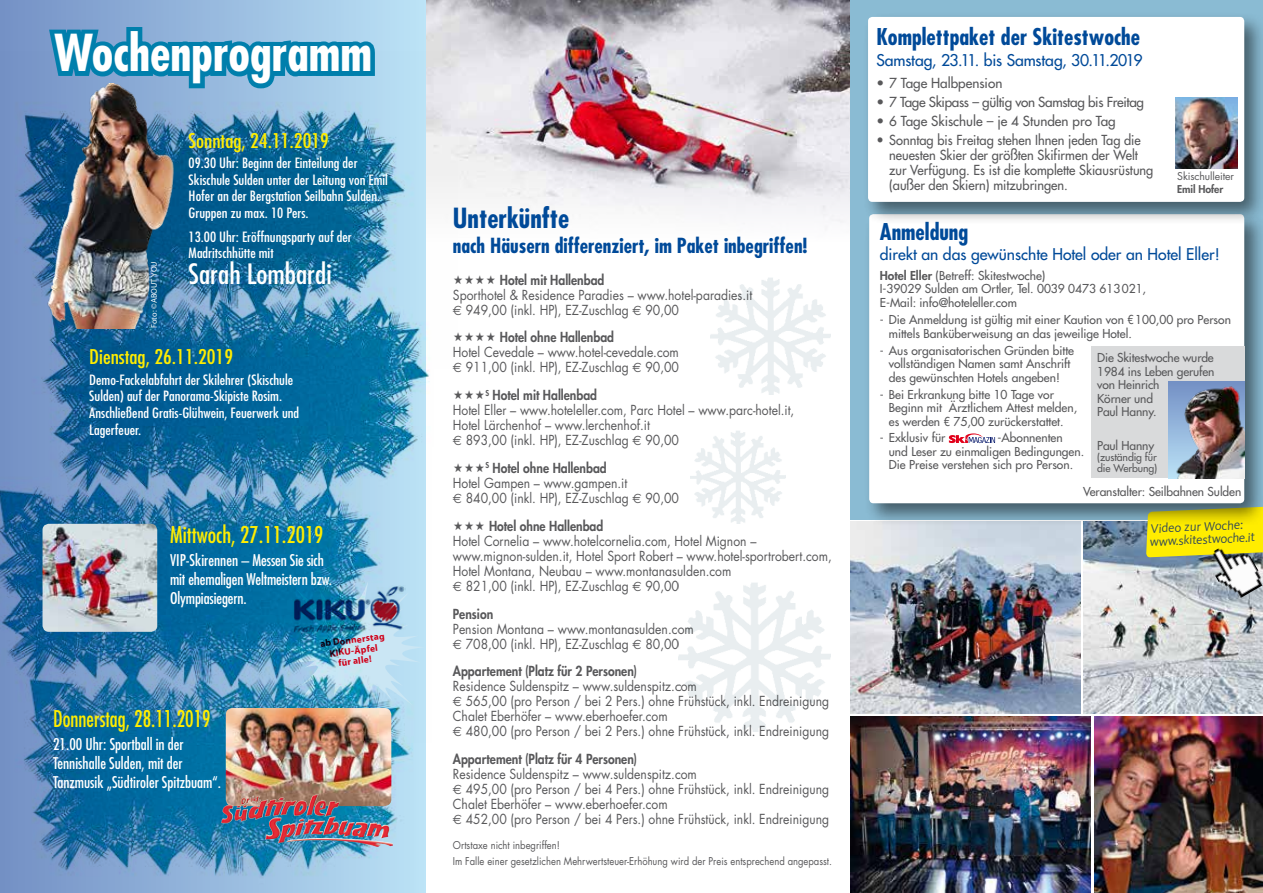
<style>
.page{position:relative;width:1263px;height:893px;background:#fff}
.page>*{position:absolute;margin:0;border:0;box-sizing:border-box;transform-origin:0 0}
.t1{font:700 condensed 49.5px "Futura Std";color:#fff}
.t2{font:condensed 27.3px "Futura Std";color:#fff;scale:1.08 1}
.t3{font:700 condensed 27px "Futura Std";color:#004a99}
.t4{font:700 condensed 22.5px "Futura Std";color:#004a99}
.t5{font:condensed 22.5px "Futura Std";color:#ffed00;scale:.92 1}
.t6{font:condensed 22.5px "Futura Std";color:#ffed00}
.t7{font:700 condensed 20.25px "Futura Std";color:#004a99}
.t8{font:condensed 19.8px "Futura Std";color:#ffed00;scale:1.08 1}
.t9{font:condensed 15.75px/18.9px "Futura Std";color:#fff}
.t10{font:500 15.75px "Futura Std";color:#004a99}
.t11{font:condensed 13.8px/16.6px "Futura Std";color:#fff;scale:1.08 1}
.t12{font:13.5px/15px "Futura Std";color:#58585a;scale:.9 1}
.t13{font:500 13.5px/15px "Futura Std";color:#58585a;scale:.95 1}
.t14{font:800 13.5px "Futura Std";color:#58585a;scale:.9 1}
.t15{font:500 13.5px "Futura Std";color:#58585a}
.t16{font:500 13.5px "Futura Std";letter-spacing:-.025em;color:#58585a}
.t17{font:12.9px/12.8px "Kievit OT";color:#344b57}
.t18{font:500 12px/13.5px "Futura Std";color:#58585a}
.t19{font:10.5px/16.2px "Futura Std";color:#58585a;scale:.9 1}
.t20{font:500 10.5px/11.2px "Futura Std";letter-spacing:-.01em;color:#58585a}
.t21{font:10.5px "Futura Std";color:#58585a}
.t22{font:800 10.5px "Futura Std";letter-spacing:-.01em;color:#58585a}
.t23{font:700 9.45px/10.6px "Myriad Pro";color:#d10019;text-align:center}
.t24{font:8.25px "Myriad Pro";color:#fff}
.s1{font-family:"Euro Sans Std"}
.s2{font-weight:800}
</style>
<div class="page">
<img style="left:425px;top:0;width:425px;height:223px">
<div style="left:0;top:0;width:425px;height:893px;background:linear-gradient(to right,#7491c6,#bce3f7)"></div>
<img style="left:0;top:52px;width:457px;height:316px">
<img style="left:0;top:262px;width:14px;height:106px">
<img style="left:433px;top:237px;width:24px;height:131px">
<img style="left:0;top:368px;width:430px;height:58px">
<img style="left:0;top:426px;width:426px;height:317px">
<div style="left:413px;top:615px;width:13px;height:278px;background:#bbe2f5"></div>
<img style="left:0;top:743px;width:414px;height:150px">
<div style="left:850px;top:0;width:413px;height:519px;background:#8abbd3"></div>
<svg style="left:44px;top:23px;width:335px;height:70px;background:#459ac3"></svg>
<img style="left:1084px;top:527px;width:179px;height:187px">
<img style="left:850px;top:522px;width:231px;height:192px">
<img style="left:850px;top:717px;width:241px;height:176px">
<img style="left:1094px;top:717px;width:169px;height:176px">
<div style="left:1146px;top:527px;width:117px;height:30px;background:#ffed00"></div>
<img style="left:1204px;top:537px;width:59px;height:66px">
<img style="left:679px;top:583px;width:151px;height:149px">
<img style="left:690px;top:431px;width:95px;height:93px">
<img style="left:711px;top:278px;width:119px;height:117px">
<img style="left:43px;top:524px;width:114px;height:108px">
<img style="left:226px;top:708px;width:165px;height:98px">
<img style="left:250px;top:794px;width:68px;height:21px">
<img style="left:292px;top:585px;width:114px;height:48px">
<div style="left:863px;top:209px;width:400px;height:318px;background:#000;opacity:.5"></div>
<div style="left:869px;top:214px;width:375px;height:289px;background:#fff;border-radius:4px"></div>
<div style="left:862px;top:12px;width:401px;height:213px;background:#000;opacity:.5"></div>
<div style="left:868px;top:17px;width:376px;height:185px;background:#fff;border-radius:4px"></div>
<svg style="left:949px;top:433px;width:46px;height:10px"></svg>
<div style="left:1091px;top:347px;width:153px;height:131px;background:#d9dadb"></div>
<img style="left:1175px;top:97px;width:62px;height:72px">
<div style="left:1169px;top:381px;width:75px;height:97px;background:#7491c5"></div>
<img style="left:1170px;top:386px;width:74px;height:92px">
<img style="left:27px;top:83px;width:163px;height:245px">
<svg style="left:454px;top:275px;width:3px;height:9px"></svg>
<svg style="left:454px;top:333px;width:3px;height:8px"></svg>
<h1 class="t1" style="left:54px;top:22px;width:319px">Wochenprogramm</h1>
<p class="t24" style="left:150px;top:328px;width:68px;rotate:-90deg">Foto: ©ABOUT YOU</p>
<h3 class="t8" style="left:189px;top:128px;width:131px">Sonntag, 24.11.2019</h3>
<p class="t11" style="left:189px;top:154px;width:186px">09.30 Uhr: Beginn der Einteilung der Skischule Sulden unter der Leitung von Emil Hofer an der Bergstation Seilbahn Sulden.<br>Gruppen zu max. 10 Pers.</p>
<p class="t11" style="left:189px;top:228px;width:153px">13.00 Uhr: Eröffnungsparty auf der<br>Madritschhütte mit</p>
<h2 class="t2" style="left:189px;top:258px;width:134px">Sarah Lombardi</h2>
<h3 class="t8" style="left:89px;top:345px;width:135px">Dienstag, 26.11.2019</h3>
<p class="t11" style="left:89px;top:371px;width:196px">Demo-Fackelabfahrt der Skilehrer (Skischule Sulden) auf der Panorama-Skipiste Rosim.<br>Anschließend Gratis-Glühwein, Feuerwerk und Lagerfeuer.</p>
<h3 class="t6" style="left:170px;top:521px;width:155px">Mittwoch, 27.11.2019</h3>
<p class="t9" style="left:170px;top:550px;width:164px">VIP-Skirennen – Messen Sie sich mit ehemaligen Weltmeistern bzw.<br>Olympiasiegern.</p>
<h3 class="t5" style="left:53px;top:705px;width:173px">Donnerstag, 28.11.2019</h3>
<p class="t9" style="left:53px;top:735px;width:169px">21.00 Uhr: Sportball in der<br>Tennishalle Sulden, mit der<br>Tanzmusik „Südtiroler Spitzbuam“.</p>
<p class="t23" style="left:320px;top:639px;width:66px;rotate:-7deg">ab Donnerstag<br>KIKU-Äpfel<br>für alle!</p>
<h3 class="t3" style="left:453px;top:201px;width:118px">Unterkünfte</h3>
<h3 class="t7" style="left:453px;top:233px;width:356px">nach Häusern differenziert, im Paket inbegriffen!</h3>
<p class="t14" style="left:500px;top:271px;width:118px">Hotel mit Hallenbad</p>
<p class="t12" style="left:453px;top:287px;width:334px">Sporthotel &amp; Residence Paradies – www.hotel-paradies.it <span class="s1">€</span> 949,00 (inkl. HP), EZ-Zuschlag <span class="s1">€</span> 90,00</p>
<p class="t14" style="left:500px;top:329px;width:128px">Hotel ohne Hallenbad</p>
<p class="t12" style="left:453px;top:345px;width:253px">Hotel Cevedale – www.hotel-cevedale.com <span class="s1">€</span> 911,00 (inkl. HP), EZ-Zuschlag <span class="s1">€</span> 90,00</p>
<p class="t12" style="left:453px;top:388px;width:381px;text-indent:32px"><sup>S</sup> <span class="s2">Hotel mit Hallenbad<br></span>Hotel Eller – www.hoteleller.com, Parc Hotel – www.parc-hotel.it, Hotel Lärchenhof – www.lerchenhof.it<br><span class="s1">€</span> 893,00 (inkl. HP), EZ-Zuschlag <span class="s1">€</span> 90,00</p>
<p class="t12" style="left:453px;top:461px;width:253px;text-indent:32px"><sup>S</sup> <span class="s2">Hotel ohne Hallenbad<br></span>Hotel Gampen – www.gampen.it<br><span class="s1">€</span> 840,00 (inkl. HP), EZ-Zuschlag <span class="s1">€</span> 90,00</p>
<p class="t14" style="left:489px;top:517px;width:128px">Hotel ohne Hallenbad</p>
<p class="t12" style="left:453px;top:533px;width:423px">Hotel Cornelia – www.hotelcornelia.com, Hotel Mignon – www.mignon-sulden.it, Hotel Sport Robert – www.hotel-sportrobert.com, Hotel Montana, Neubau – www.montanasulden.com<br><span class="s1">€</span> 821,00 (inkl. HP), EZ-Zuschlag <span class="s1">€</span> 90,00</p>
<p class="t14" style="left:453px;top:605px;width:46px">Pension</p>
<p class="t12" style="left:453px;top:621px;width:269px">Pension Montana – www.montanasulden.com <span class="s1">€</span> 708,00 (inkl. HP), EZ-Zuschlag <span class="s1">€</span> 80,00</p>
<p class="t14" style="left:453px;top:663px;width:206px">Appartement (Platz für 2 Personen)</p>
<p class="t12" style="left:453px;top:679px;width:420px">Residence Suldenspitz – www.suldenspitz.com<br><span class="s1">€</span> 565,00 (pro Person / bei 2 Pers.) ohne Frühstück, inkl. Endreinigung Chalet Eberhöfer – www.eberhoefer.com<br><span class="s1">€</span> 480,00 (pro Person / bei 2 Pers.) ohne Frühstück, inkl. Endreinigung</p>
<p class="t14" style="left:453px;top:750px;width:206px">Appartement (Platz für 4 Personen)</p>
<p class="t12" style="left:453px;top:767px;width:420px">Residence Suldenspitz – www.suldenspitz.com<br><span class="s1">€</span> 495,00 (pro Person / bei 4 Pers.) ohne Frühstück, inkl. Endreinigung Chalet Eberhöfer – www.eberhoefer.com<br><span class="s1">€</span> 452,00 (pro Person / bei 4 Pers.) ohne Frühstück, inkl. Endreinigung</p>
<p class="t19" style="left:453px;top:837px;width:423px">Ortstaxe nicht inbegriffen!<br>Im Falle einer gesetzlichen Mehrwertsteuer-Erhöhung wird der Preis entsprechend angepasst.</p>
<h3 class="t4" style="left:876px;top:22px;width:265px">Komplettpaket der Skitestwoche</h3>
<p class="t10" style="left:876px;top:51px;width:268px">Samstag, 23.11. bis Samstag, 30.11.2019</p>
<p class="t15" style="left:876px;top:74px;width:127px">• 7 Tage Halbpension</p>
<p class="t16" style="left:876px;top:93px;width:269px">• 7 Tage Skipass – gültig von Samstag bis Freitag</p>
<p class="t15" style="left:876px;top:113px;width:241px">• 6 Tage Skischule – je 4 Stunden pro Tag</p>
<p class="t13" style="left:889px;top:133px;width:280px;text-indent:-13px">• Sonntag bis Freitag stehen Ihnen jeden Tag die neuesten Skier der größten Skifirmen der Welt zur Verfügung. Es ist die komplette Skiausrüstung (außer den Skiern) mitzubringen.</p>
<p class="t21" style="left:1177px;top:169px;width:58px">Skischulleiter</p>
<p class="t22" style="left:1177px;top:183px;width:47px">Emil Hofer</p>
<h3 class="t4" style="left:880px;top:218px;width:90px">Anmeldung</h3>
<p class="t10" style="left:880px;top:244px;width:341px">direkt an das gewünschte Hotel oder an Hotel Eller!</p>
<p class="t18" style="left:880px;top:268px;width:268px"><span class="s2">Hotel Eller</span> (Betreff: Skitestwoche)<br>I-39029 Sulden am Ortler, Tel. 0039 0473 613021,<br>E-Mail: info@hoteleller.com</p>
<p class="t18" style="left:889px;top:313px;width:344px;text-indent:-9px">- Die Anmeldung ist gültig mit einer Kaution von €100,00 pro Person mittels Banküberweisung an das jeweilige Hotel.</p>
<p class="t18" style="left:880px;top:344px;width:196px;text-align:center">- Aus organisatorischen Gründen bitte vollständigen Namen samt Anschrift des gewünschten Hotels angeben!</p>
<p class="t18" style="left:889px;top:387px;width:190px;text-indent:-9px">- Bei Erkrankung bitte 10 Tage vor<br>Beginn mit Ärztlichem Attest melden, es werden € 75,00 zurückerstattet.</p>
<p class="t18" style="left:880px;top:431px;width:67px">- Exklusiv für</p>
<p class="t18" style="left:1097px;top:351px;width:119px">Die Skitestwoche wurde<br>1984 ins Leben gerufen von Heinrich<br>Körner und<br>Paul Hanny.</p>
<p class="t18" style="left:1097px;top:439px;width:58px">Paul Hanny</p>
<p class="t20" style="left:1097px;top:452px;width:62px">(zuständig für die Werbung)</p>
<p class="t18" style="left:889px;top:431px;width:197px;text-indent:109px">-Abonnenten und Leser zu einmaligen Bedingungen.<br>Die Preise verstehen sich pro Person.</p>
<p class="t18" style="left:1083px;top:485px;width:160px">Veranstalter: Seilbahnen Sulden</p>
<p class="t17" style="left:1149px;top:522px;width:107px;rotate:-2deg">Video zur Woche: www.skitestwoche.it</p>
</div>
